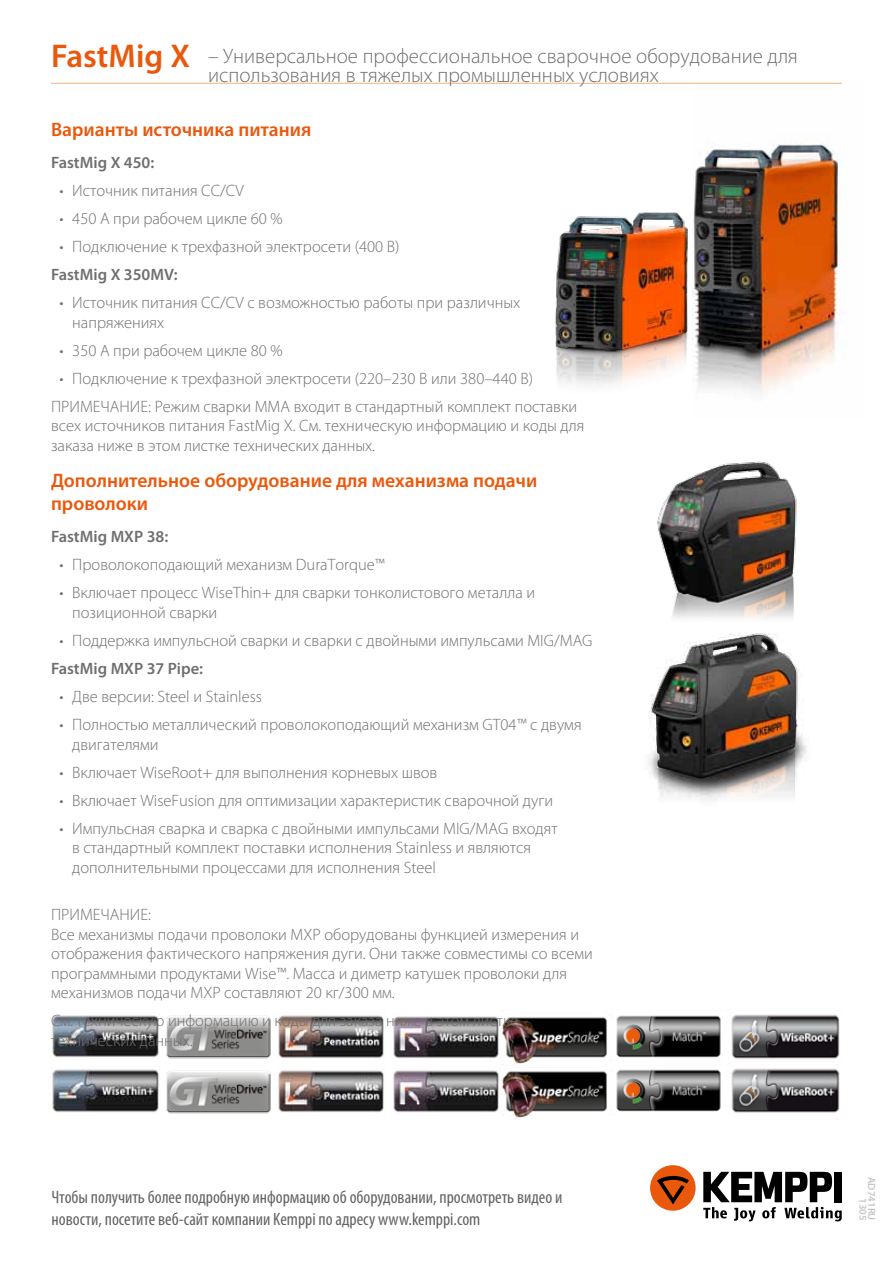
<style>
.page{position:relative;width:893px;height:1263px;background:#fff}
.page>*{position:absolute;margin:0;border:0;box-sizing:border-box;transform-origin:0 0}
.t1{font:600 33px "Myriad Pro";color:#ea580c}
.t2{font:300 21px/19.5px "Myriad Pro";color:#706f6f}
.t3{font:600 19.5px/23.4px "Myriad Pro";color:#ea580c}
.t4{font:condensed 18px/21.6px "Myriad Pro";color:#646363}
.t5{font:300 16.5px/19.5px "Myriad Pro";color:#706f6f}
.t6{font:600 16.5px "Myriad Pro";color:#706f6f}
.t7{font:600 10.5px/8.6px "Myriad Pro";color:#c6c6c6;text-align:right}
</style>
<div class="page">
<div style="left:650px;top:1165px;width:46px;height:46px;background:#ea580c;border-radius:50%"></div>
<svg style="left:657px;top:1176px;width:32px;height:28px"></svg>
<svg style="left:703px;top:1172px;width:139px;height:49px"></svg>
<img style="left:555px;top:212px;width:133px;height:173px">
<img style="left:692px;top:82px;width:154px;height:312px">
<img style="left:648px;top:633px;width:158px;height:167px">
<img style="left:657px;top:461px;width:140px;height:157px">
<img style="left:166px;top:1015px;width:105px;height:44px">
<img style="left:501px;top:1010px;width:106px;height:108px">
<img style="left:611px;top:1014px;width:229px;height:45px">
<img style="left:52px;top:1015px;width:107px;height:43px">
<img style="left:278px;top:1015px;width:106px;height:43px">
<img style="left:393px;top:1016px;width:106px;height:42px">
<img style="left:166px;top:1070px;width:105px;height:44px">
<img style="left:611px;top:1064px;width:229px;height:49px">
<img style="left:52px;top:1069px;width:107px;height:44px">
<img style="left:278px;top:1070px;width:106px;height:42px">
<img style="left:393px;top:1070px;width:106px;height:42px">
<hr style="left:51px;top:83px;width:791px;height:1px;background:#f7b284">
<h1 class="t1" style="left:51px;top:35px;width:140px">FastMig X</h1>
<p class="t2" style="left:208px;top:46px;width:591px">– Универсальное профессиональное сварочное оборудование для использования в тяжелых промышленных условиях</p>
<p class="t3" style="left:51px;top:117px;width:262px">Варианты источника питания</p>
<p class="t6" style="left:51px;top:152px;width:105px">FastMig X 450:</p>
<p class="t5" style="left:60px;top:181px;width:186px">• Источник питания CC/CV</p>
<p class="t5" style="left:60px;top:209px;width:225px">• 450 A при рабочем цикле 60 %</p>
<p class="t5" style="left:60px;top:237px;width:342px">• Подключение к трехфазной электросети (400 В)</p>
<p class="t6" style="left:51px;top:264px;width:128px">FastMig X 350MV:</p>
<p class="t5" style="left:72px;top:293px;width:450px;text-indent:-13px">• Источник питания CC/CV с возможностью работы при различных напряжениях</p>
<p class="t5" style="left:60px;top:340px;width:225px">• 350 А при рабочем цикле 80 %</p>
<p class="t5" style="left:51px;top:364px;width:528px;line-height:28px;text-indent:8px">• Подключение к трехфазной электросети (220–230 В или 380–440 В)<br>ПРИМЕЧАНИЕ: Режим сварки MMA входит в стандартный комплект поставки</p>
<p class="t5" style="left:51px;top:416px;width:535px">всех источников питания FastMig X. См. техническую информацию и коды для заказа ниже в этом листке технических данных.</p>
<p class="t3" style="left:51px;top:468px;width:488px">Дополнительное оборудование для механизма подачи проволоки</p>
<p class="t6" style="left:51px;top:526px;width:119px">FastMig MXP 38:</p>
<p class="t5" style="left:60px;top:555px;width:327px">• Проволокоподающий механизм DuraTorque™</p>
<p class="t5" style="left:72px;top:583px;width:464px;text-indent:-13px">• Включает процесс WiseThin+ для сварки тонколистового металла и позиционной сварки</p>
<p class="t5" style="left:60px;top:631px;width:535px">• Поддержка импульсной сварки и сварки с двойными импульсами MIG/MAG</p>
<p class="t6" style="left:51px;top:658px;width:154px">FastMig MXP 37 Pipe:</p>
<p class="t5" style="left:60px;top:687px;width:204px">• Две версии: Steel и Stainless</p>
<p class="t5" style="left:72px;top:715px;width:511px;text-indent:-13px">• Полностью металлический проволокоподающий механизм GT04™ с двумя двигателями</p>
<p class="t5" style="left:60px;top:762px;width:379px">• Включает WiseRoot+ для выполнения корневых швов</p>
<p class="t5" style="left:60px;top:790px;width:495px">• Включает WiseFusion для оптимизации характеристик сварочной дуги</p>
<p class="t5" style="left:72px;top:818px;width:487px;text-indent:-13px">• Импульсная сварка и сварка с двойными импульсами MIG/MAG входят в стандартный комплект поставки исполнения Stainless и являются дополнительными процессами для исполнения Steel</p>
<p class="t5" style="left:51px;top:905px;width:543px">ПРИМЕЧАНИЕ:<br>Все механизмы подачи проволоки MXP оборудованы функцией измерения и отображения фактического напряжения дуги. Они также совместимы со всеми программными продуктами Wise™. Масса и диметр катушек проволоки для механизмов подачи MXP составляют 20 кг/300 мм.</p>
<p class="t5" style="left:51px;top:1011px;width:469px">См. техническую информацию и коды для заказа ниже в этом листке технических данных.</p>
<p class="t4" style="left:52px;top:1186px;width:512px">Чтобы получить более подробную информацию об оборудовании, просмотреть видео и новости, посетите веб-сайт компании Kemppi по адресу www.kemppi.com</p>
<p class="t7" style="left:876px;top:1177px;width:45px;rotate:90deg">AD741RU<br>1305</p>
</div>
